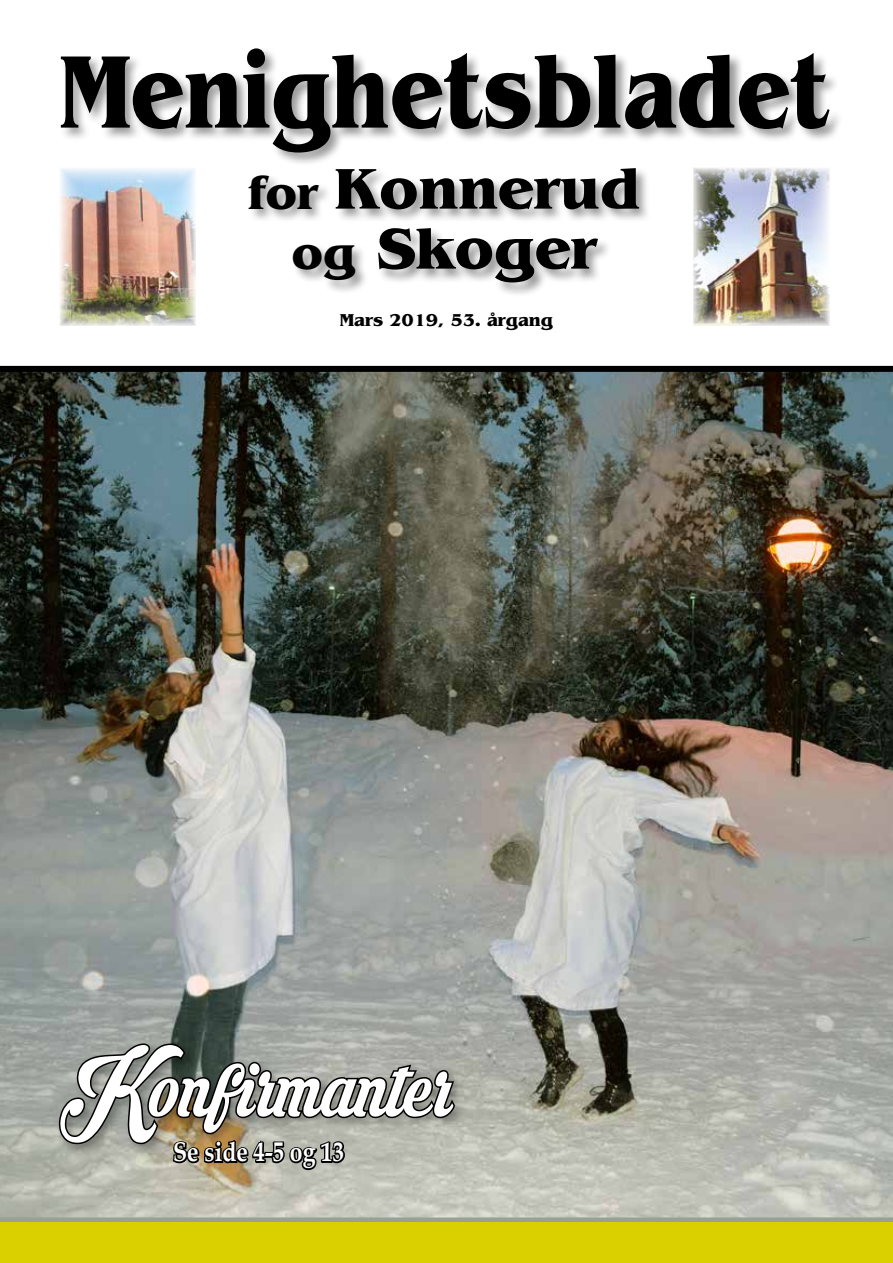
<style>
.page{position:relative;width:893px;height:1263px;background:#fff}
.page>*{position:absolute;margin:0;border:0;box-sizing:border-box;transform-origin:0 0}
.t1{font:700 108px "Benguiat";color:#000;scale:.82 1}
.t2{font:96px "Krinkes Decor PERSONALUSE";color:#fff;scale:.85 1}
.t3{font:700 60px/60px "Benguiat";color:#000;text-align:center}
.t4{font:700 27px "Book Antiqua";color:#fff;scale:.85 1}
.t5{font:700 18px "Benguiat";color:#000}
.s1{font-size:48px}
</style>
<div class="page">
<img style="left:0;top:372px;width:893px;height:845px">
<div style="left:0;top:366px;width:893px;height:6px;background:#000"></div>
<div style="left:59px;top:47px;width:784px;height:250px;background:#000;opacity:.4"></div>
<img style="left:60px;top:168px;width:135px;height:158px">
<img style="left:693px;top:168px;width:136px;height:158px">
<svg style="left:0;top:1217px;width:893px;height:46px;background:#d3ca11"></svg>
<div style="left:55px;top:1040px;width:412px;height:116px;background:#000;opacity:.3"></div>
<svg style="left:57px;top:884px;width:400px;height:291px;background:#8f928d"></svg>
<h1 class="t1" style="left:60px;top:30px;width:940px">Menighetsbladet</h1>
<p class="t3" style="left:248px;top:159px;width:394px"><span class="s1">for</span> Konnerud <span class="s1">og</span> Skoger</p>
<p class="t5" style="left:340px;top:310px;width:215px">Mars 2019, 53. årgang</p>
<h2 class="t2" style="left:60px;top:1027px;width:463px">Konfirmanter</h2>
<p class="t4" style="left:173px;top:1136px;width:202px">Se side 4-5 og 13</p>
</div>
